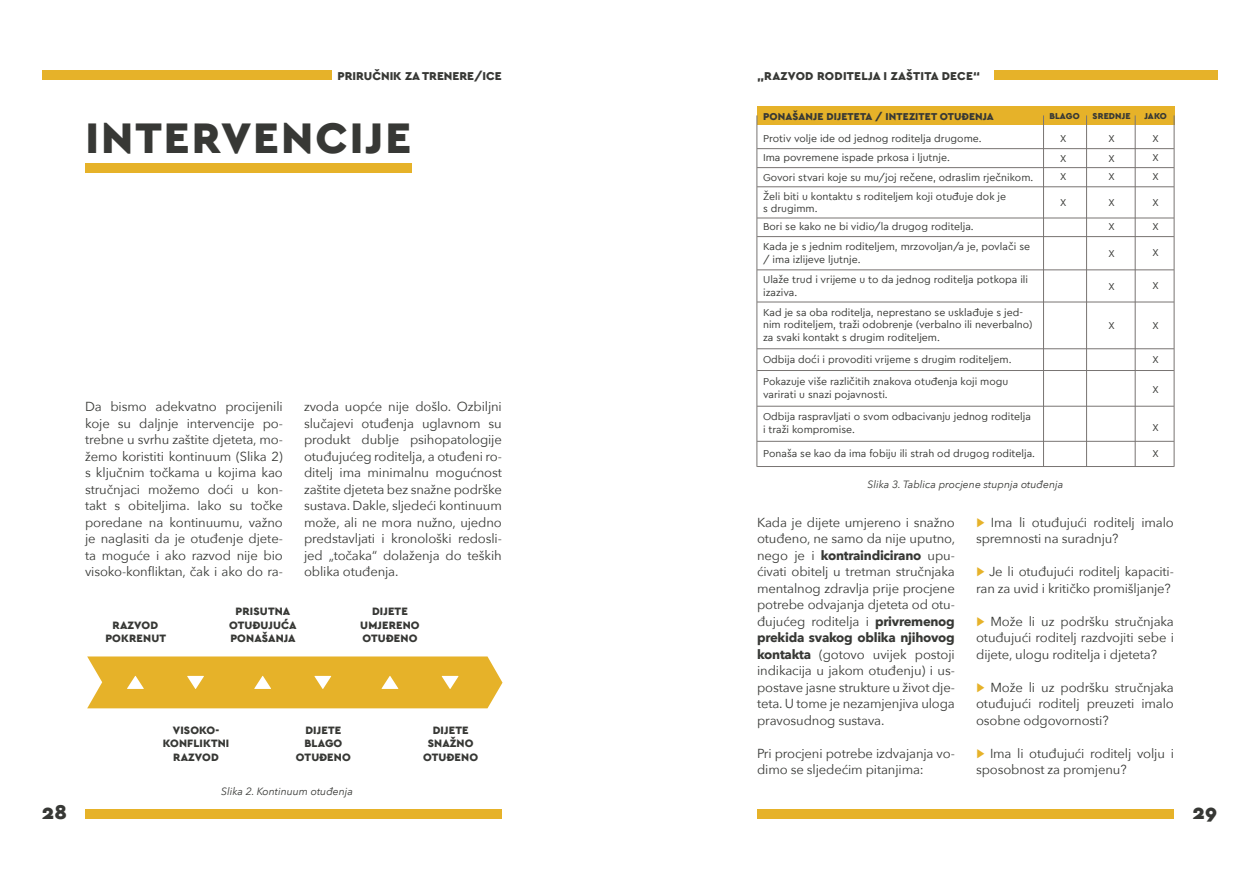
<style>
.page{position:relative;width:1259px;height:893px;background:#fff}
.page>*{position:absolute;margin:0;border:0;box-sizing:border-box;transform-origin:0 0}
.t1{font:900 45px "Cera PRO";letter-spacing:.045em;color:#373835}
.t2{font:900 21px "Cera PRO";color:#373835}
.t3{font:13.05px/16.5px "Avenir Next";letter-spacing:-.01em;color:#373835;text-align:justify}
.t4{font:900 12px "Cera PRO";letter-spacing:.02em;color:#373835}
.t5{font:900 12px "Cera PRO";color:#373835}
.t6{font:900 11.25px/13.5px "Cera PRO";letter-spacing:.01em;color:#373835;text-align:center}
.t7{font:10.5px/18.9px "Cera PRO";color:#373835}
.t8{font:italic 10.5px "Avenir Next";color:#373835}
.t9{font:900 10.5px "Cera PRO";letter-spacing:.01em;color:#373835}
.t10{font:900 9px "Cera PRO";letter-spacing:.01em;color:#373835}
.s1{font-weight:700}
.s2{font-family:"Cera PRO";font-weight:900;color:#e6b229}
</style>
<div class="page">
<div style="left:85px;top:809px;width:417px;height:10px;background:#e6b229"></div>
<div style="left:42px;top:70px;width:289px;height:10px;background:#e6b229"></div>
<div style="left:757px;top:809px;width:417px;height:10px;background:#e6b229"></div>
<div style="left:994px;top:70px;width:223px;height:10px;background:#e6b229"></div>
<div style="left:757px;top:106px;width:417px;height:19px;background:#e6b229"></div>
<div style="left:85px;top:163px;width:327px;height:10px;background:#e6b229"></div>
<svg style="left:87px;top:656px;width:415px;height:52px;background:#e7b739"></svg>
<hr style="left:757px;top:148px;width:417px;height:1px;background:#787472">
<hr style="left:757px;top:167px;width:417px;height:1px;background:#787472">
<hr style="left:757px;top:187px;width:417px;height:1px;background:#787472">
<hr style="left:757px;top:236px;width:417px;height:1px;background:#787472">
<hr style="left:757px;top:302px;width:417px;height:1px;background:#787472">
<hr style="left:757px;top:218px;width:417px;height:1px;background:#787472">
<hr style="left:757px;top:270px;width:417px;height:1px;background:#787472">
<hr style="left:757px;top:348px;width:417px;height:1px;background:#787472">
<hr style="left:757px;top:370px;width:417px;height:1px;background:#787472">
<hr style="left:757px;top:406px;width:417px;height:1px;background:#787472">
<hr style="left:757px;top:441px;width:417px;height:1px;background:#787472">
<hr style="left:757px;top:466px;width:417px;height:1px;background:#787472">
<hr style="left:1043px;top:115px;width:1px;height:352px;background:#787472">
<hr style="left:756px;top:115px;width:1px;height:352px;background:#787472">
<hr style="left:1086px;top:115px;width:1px;height:352px;background:#787472">
<hr style="left:1135px;top:115px;width:1px;height:352px;background:#787472">
<hr style="left:1173px;top:115px;width:1px;height:352px;background:#787472">
<h2 class="t2" style="left:42px;top:798px;width:27px">28</h2>
<p class="t5" style="left:337px;top:68px;width:166px">PRIRUČNIK ZA TRENERE/ICE</p>
<p class="t4" style="left:757px;top:68px;width:225px">„RAZVOD RODITELJA I ZAŠTITA DECE“</p>
<h1 class="t1" style="left:85px;top:108px;width:327px">INTERVENCIJE</h1>
<p class="t3" style="left:85px;top:398px;width:199px">Da bismo adekvatno procijenili koje su daljnje intervencije po&shy;trebne u svrhu zaštite djeteta, mo&shy;žemo koristiti kontinuum (Slika 2) s ključnim točkama u kojima kao stručnjaci možemo doći u kon&shy;takt s obiteljima. Iako su točke poredane na kontinuumu, važno je naglasiti da je otuđenje djete&shy;ta moguće i ako razvod nije bio visoko-konfliktan, čak i ako do ra-</p>
<p class="t3" style="left:304px;top:398px;width:199px">zvoda uopće nije došlo. Ozbiljni slučajevi otuđenja uglavnom su produkt dublje psihopatologije otuđujućeg roditelja, a otuđeni ro&shy;ditelj ima minimalnu mogućnost zaštite djeteta bez snažne podrške sustava. Dakle, sljedeći kontinuum može, ali ne mora nužno, ujedno predstavljati i kronološki redosli&shy;jed „točaka“ dolaženja do teških oblika otuđenja.</p>
<p class="t6" style="left:105px;top:618px;width:62px">RAZVOD<br>POKRENUT</p>
<p class="t6" style="left:229px;top:604px;width:69px">PRISUTNA<br>OTUĐUJUĆA<br>PONAŠANJA</p>
<p class="t6" style="left:360px;top:604px;width:61px">DIJETE<br>UMJERENO<br>OTUĐENO</p>
<p class="t6" style="left:163px;top:723px;width:68px">VISOKO-<br>KONFLIKTNI<br>RAZVOD</p>
<p class="t6" style="left:296px;top:723px;width:56px">DIJETE<br>BLAGO<br>OTUĐENO</p>
<p class="t8" style="left:221px;top:783px;width:133px">Slika 2. Kontinuum otuđenja</p>
<p class="t6" style="left:423px;top:723px;width:56px">DIJETE<br>SNAŽNO<br>OTUĐENO</p>
<p class="t9" style="left:763px;top:109px;width:232px">PONAŠANJE DIJETETA / INTEZITET OTUĐENJA</p>
<p class="t7" style="left:763px;top:129px;width:220px">Protiv volje ide od jednog roditelja drugome.</p>
<p class="t7" style="left:1060px;top:129px;width:8px;text-align:justify">X X X</p>
<p class="t7" style="left:1060px;top:193px;width:8px">X</p>
<p class="t10" style="left:1049px;top:110px;width:32px">BLAGO</p>
<p class="t10" style="left:1092px;top:110px;width:40px">SREDNJE</p>
<p class="t10" style="left:1144px;top:110px;width:24px">JAKO</p>
<p class="t7" style="left:1152px;top:129px;width:8px;text-align:justify">X X X</p>
<p class="t7" style="left:1152px;top:193px;width:8px">X</p>
<p class="t7" style="left:1152px;top:217px;width:8px">X</p>
<p class="t7" style="left:1152px;top:243px;width:8px">X</p>
<p class="t7" style="left:1152px;top:276px;width:8px">X</p>
<p class="t7" style="left:1152px;top:315px;width:8px">X</p>
<p class="t7" style="left:1152px;top:349px;width:8px">X</p>
<p class="t7" style="left:1152px;top:380px;width:8px">X</p>
<p class="t7" style="left:1152px;top:417px;width:8px">X</p>
<p class="t7" style="left:1152px;top:444px;width:8px">X</p>
<p class="t7" style="left:1108px;top:129px;width:8px;text-align:justify">X X X</p>
<p class="t7" style="left:1108px;top:193px;width:8px">X</p>
<p class="t7" style="left:1108px;top:217px;width:8px">X</p>
<p class="t7" style="left:1108px;top:243px;width:8px">X</p>
<p class="t7" style="left:1108px;top:276px;width:8px">X</p>
<p class="t7" style="left:1108px;top:315px;width:8px">X</p>
<p class="t7" style="left:763px;top:148px;width:272px">Ima povremene ispade prkosa i ljutnje.<br>Govori stvari koje su mu/joj rečene, odraslim rječnikom.</p>
<p class="t7" style="left:763px;top:217px;width:212px">Bori se kako ne bi vidio/la drugog roditelja.</p>
<p class="t7" style="left:763px;top:190px;width:244px;line-height:12.6px">Želi biti u kontaktu s roditeljem koji otuđuje dok je s drugimm.</p>
<p class="t7" style="left:763px;top:240px;width:268px;line-height:12.6px">Kada je s jednim roditeljem, mrzovoljan/a je, povlači se / ima izlijeve ljutnje.</p>
<p class="t7" style="left:763px;top:273px;width:266px;line-height:12.6px">Ulaže trud i vrijeme u to da jednog roditelja potkopa ili izaziva.</p>
<p class="t7" style="left:763px;top:305px;width:271px;line-height:12.6px">Kad je sa oba roditelja, neprestano se usklađuje s jed&shy;nim roditeljem, traži odobrenje (verbalno ili neverbalno) za svaki kontakt s drugim roditeljem.</p>
<p class="t7" style="left:763px;top:348px;width:250px;line-height:22.2px">Odbija doći i provoditi vrijeme s drugim roditeljem.<br>Pokazuje više različitih znakova otuđenja koji mogu</p>
<p class="t7" style="left:763px;top:382px;width:269px;line-height:22.5px">varirati u snazi pojavnosti.<br>Odbija raspravljati o svom odbacivanju jednog roditelja</p>
<p class="t7" style="left:763px;top:419px;width:93px">i traži kompromise.</p>
<p class="t7" style="left:763px;top:444px;width:273px">Ponaša se kao da ima fobiju ili strah od drugog roditelja.</p>
<p class="t8" style="left:867px;top:476px;width:197px">Slika 3. Tablica procjene stupnja otuđenja</p>
<p class="t3" style="left:757px;top:513px;width:200px">Kada je dijete umjereno i snažno otuđeno, ne samo da nije uputno, nego je i <span class="s1">kontraindicirano</span> upu&shy;ćivati obitelj u tretman stručnjaka mentalnog zdravlja prije procjene potrebe odvajanja djeteta od otu&shy;đujućeg roditelja i <span class="s1">privremenog prekida svakog oblika njihovog kontakta</span> (gotovo uvijek postoji indikacija u jakom otuđenju) i us&shy;postave jasne strukture u život dje&shy;teta. U tome je nezamjenjiva uloga pravosudnog sustava.</p>
<p class="t3" style="left:757px;top:744px;width:199px">Pri procjeni potrebe izdvajanja vo&shy;dimo se sljedećim pitanjima:</p>
<p class="t3" style="left:976px;top:513px;width:199px"><span class="s2">▶</span> Ima li otuđujući roditelj imalo spremnosti na suradnju?</p>
<p class="t3" style="left:976px;top:563px;width:199px"><span class="s2">▶</span> Je li otuđujući roditelj kapaciti&shy;ran za uvid i kritičko promišljanje?</p>
<p class="t3" style="left:976px;top:612px;width:199px"><span class="s2">▶</span> Može li uz podršku stručnjaka otuđujući roditelj razdvojiti sebe i dijete, ulogu roditelja i djeteta?</p>
<p class="t3" style="left:976px;top:678px;width:199px"><span class="s2">▶</span> Može li uz podršku stručnjaka otuđujući roditelj preuzeti imalo osobne odgovornosti?</p>
<p class="t3" style="left:976px;top:744px;width:199px"><span class="s2">▶</span> Ima li otuđujući roditelj volju i sposobnost za promjenu?</p>
<h2 class="t2" style="left:1192px;top:798px;width:26px">29</h2>
</div>
